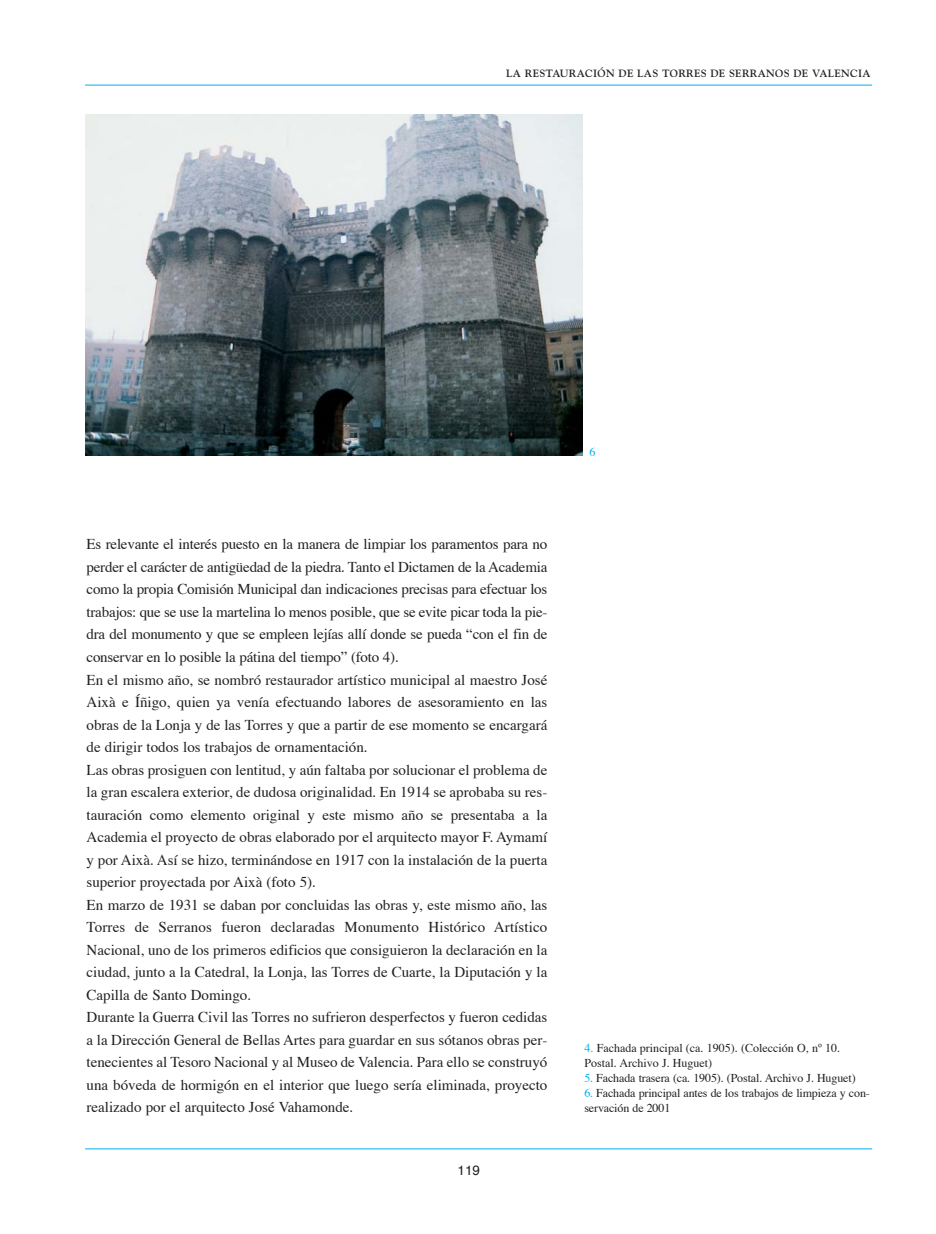
<style>
.page{position:relative;width:936px;height:1234px;background:#fff}
.page>*{position:absolute;margin:0;border:0;box-sizing:border-box;transform-origin:0 0}
.t1{font:15px/22.5px "Times";color:#231f20}
.t2{font:13.5px "Helvetica";color:#231f20}
.t3{font:12px/15px "Times";letter-spacing:-.01em;color:#231f20}
.t4{font:12px "Times";color:#00aeef}
.t5{font:700 10.5px "Goudy";letter-spacing:.03em;color:#231f20}
.s1{color:#00aeef}
</style>
<div class="page">
<hr style="left:85px;top:1148px;width:787px;height:1px;background:#00aeef">
<hr style="left:85px;top:85px;width:787px;height:1px;background:#00aeef">
<img style="left:85px;top:114px;width:497px;height:341px">
<p class="t5" style="left:506px;top:69px;width:366px">LA RESTAURACIÓN DE LAS TORRES DE SERRANOS DE VALENCIA</p>
<p class="t1" style="left:87px;top:534px;width:462px">Es relevante el interés puesto en la manera de limpiar los paramentos para no perder el carácter de antigüedad de la piedra. Tanto el Dictamen de la Academia como la propia Comisión Municipal dan indicaciones precisas para efectuar los trabajos: que se use la martelina lo menos posible, que se evite picar toda la pie&shy;dra del monumento y que se empleen lejías allí donde se pueda “con el fin de conservar en lo posible la pátina del tiempo” (foto 4).<br>En el mismo año, se nombró restaurador artístico municipal al maestro José Aixà e Íñigo, quien ya venía efectuando labores de asesoramiento en las obras de la Lonja y de las Torres y que a partir de ese momento se encargará de dirigir todos los trabajos de ornamentación.<br>Las obras prosiguen con lentitud, y aún faltaba por solucionar el problema de la gran escalera exterior, de dudosa originalidad. En 1914 se aprobaba su res&shy;tauración como elemento original y este mismo año se presentaba a la Academia el proyecto de obras elaborado por el arquitecto mayor F. Aymamí y por Aixà. Así se hizo, terminándose en 1917 con la instalación de la puerta superior proyectada por Aixà (foto 5).<br>En marzo de 1931 se daban por concluidas las obras y, este mismo año, las Torres de Serranos fueron declaradas Monumento Histórico Artístico Nacional, uno de los primeros edificios que consiguieron la declaración en la ciudad, junto a la Catedral, la Lonja, las Torres de Cuarte, la Diputación y la Capilla de Santo Domingo.<br>Durante la Guerra Civil las Torres no sufrieron desperfectos y fueron cedidas a la Dirección General de Bellas Artes para guardar en sus sótanos obras per&shy;tenecientes al Tesoro Nacional y al Museo de Valencia. Para ello se construyó una bóveda de hormigón en el interior que luego sería eliminada, proyecto realizado por el arquitecto José Vahamonde.</p>
<p class="t2" style="left:457px;top:1163px;width:24px">119</p>
<p class="t4" style="left:589px;top:446px;width:7px">6</p>
<p class="t3" style="left:584px;top:1041px;width:257px"><span class="s1">4.</span> Fachada principal (ca. 1905). (Colección O, nº 10.<br>Postal. Archivo J. Huguet)</p>
<p class="t3" style="left:584px;top:1071px;width:273px"><span class="s1">5.</span> Fachada trasera (ca. 1905). (Postal. Archivo J. Huguet)</p>
<p class="t3" style="left:584px;top:1086px;width:287px"><span class="s1">6.</span> Fachada principal antes de los trabajos de limpieza y con&shy;servación de 2001</p>
</div>
